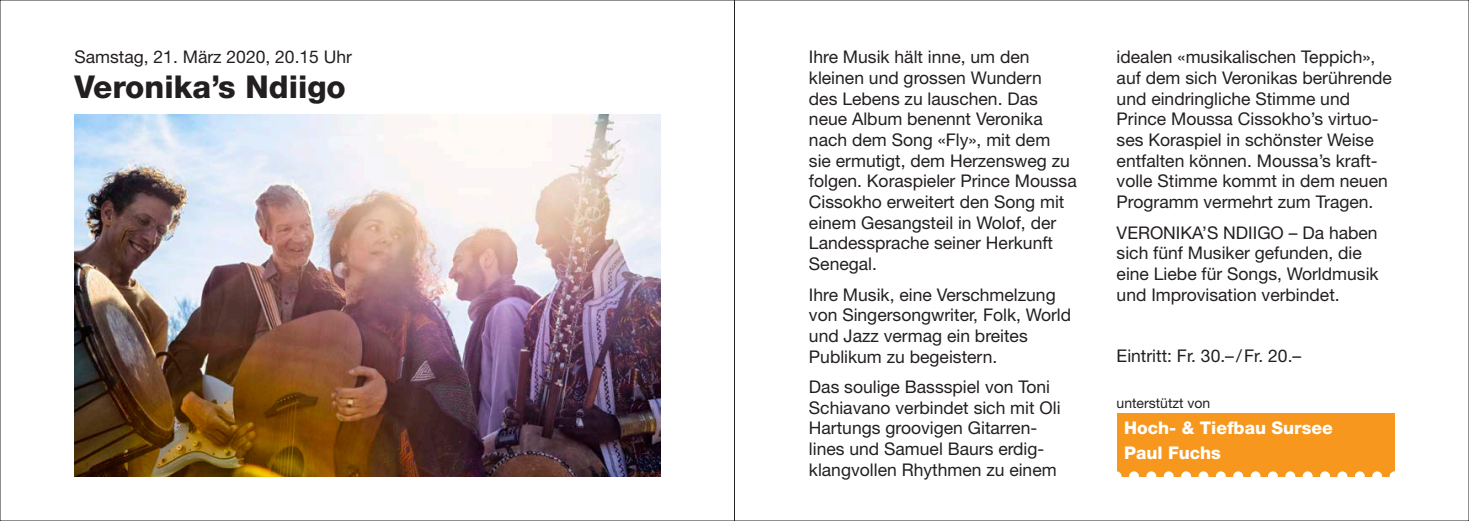
<style>
.page{position:relative;width:1469px;height:521px;background:#fff}
.page>*{position:absolute;margin:0;border:0;box-sizing:border-box;transform-origin:0 0}
.Titel_innen_18_18{font:800 31.5px "Helvetica Neue";color:#231f20}
.Lauftext{font:17.5px/20.7px "Helvetica Neue";color:#231f20}
.Sponsoren{font:800 17.5px "Helvetica Neue";color:#fff}
.Lauftext-2{font:14px "Helvetica Neue";color:#231f20}
</style>
<div class="page">
<img style="left:74px;top:114px;width:586px;height:362px">
<div style="left:1116px;top:413px;width:278px;height:63px;background:#f7971d"></div>
<div style="left:1389px;top:471px;width:10px;height:10px;background:#fff;border-radius:50%"></div>
<div style="left:1372px;top:471px;width:10px;height:10px;background:#fff;border-radius:50%"></div>
<div style="left:1354px;top:471px;width:10px;height:10px;background:#fff;border-radius:50%"></div>
<div style="left:1337px;top:471px;width:10px;height:10px;background:#fff;border-radius:50%"></div>
<div style="left:1320px;top:471px;width:9px;height:10px;background:#fff;border-radius:50%"></div>
<div style="left:1302px;top:471px;width:10px;height:10px;background:#fff;border-radius:50%"></div>
<div style="left:1285px;top:471px;width:10px;height:10px;background:#fff;border-radius:50%"></div>
<div style="left:1267px;top:471px;width:10px;height:10px;background:#fff;border-radius:50%"></div>
<div style="left:1250px;top:471px;width:10px;height:10px;background:#fff;border-radius:50%"></div>
<div style="left:1233px;top:471px;width:10px;height:10px;background:#fff;border-radius:50%"></div>
<div style="left:1215px;top:471px;width:10px;height:10px;background:#fff;border-radius:50%"></div>
<div style="left:1198px;top:471px;width:10px;height:10px;background:#fff;border-radius:50%"></div>
<div style="left:1181px;top:471px;width:10px;height:10px;background:#fff;border-radius:50%"></div>
<div style="left:1163px;top:471px;width:10px;height:10px;background:#fff;border-radius:50%"></div>
<div style="left:1146px;top:471px;width:10px;height:10px;background:#fff;border-radius:50%"></div>
<div style="left:1129px;top:471px;width:9px;height:10px;background:#fff;border-radius:50%"></div>
<div style="left:1111px;top:471px;width:10px;height:10px;background:#fff;border-radius:50%"></div>
<p class="Lauftext" style="left:74px;top:47px;width:279px">Samstag, 21. März 2020, 20.15 Uhr</p>
<p class="Titel_innen_18_18" style="left:74px;top:68px;width:273px">Veronika’s Ndiigo</p>
<p class="Lauftext" style="left:809px;top:47px;width:269px">Ihre Musik hält inne, um den kleinen und grossen Wundern<br>des Lebens zu lauschen. Das neue Album benennt Veronika nach dem Song «Fly», mit dem<br>sie ermutigt, dem Herzensweg zu folgen. Koraspieler Prince Moussa<br>Cissokho erweitert den Song mit einem Gesangsteil in Wolof, der<br>Landessprache seiner Herkunft<br>Senegal.</p>
<p class="Lauftext" style="left:809px;top:284px;width:264px">Ihre Musik, eine Verschmelzung von Singersongwriter, Folk, World und Jazz vermag ein breites<br>Publikum zu begeistern.</p>
<p class="Lauftext" style="left:809px;top:376px;width:253px">Das soulige Bassspiel von Toni<br>Schiavano verbindet sich mit Oli<br>Hartungs groovigen Gitarren&shy;lines und Samuel Baurs erdig&shy;klangvollen Rhythmen zu einem</p>
<p class="Lauftext" style="left:1116px;top:47px;width:277px">idealen «musikalischen Teppich», auf dem sich Veronikas berührende und eindringliche Stimme und<br>Prince Moussa Cissokho’s virtuo&shy;ses Koraspiel in schönster Weise entfalten können. Moussa’s kraft&shy;volle Stimme kommt in dem neuen<br>Programm vermehrt zum Tragen.</p>
<p class="Lauftext" style="left:1116px;top:222px;width:263px">VERONIKA’S NDIIGO – Da haben sich fünf Musiker gefunden, die eine Liebe für Songs, Worldmusik und Improvisation verbindet.</p>
<p class="Lauftext" style="left:1116px;top:345px;width:186px">Eintritt: Fr. 30.–/Fr. 20.–</p>
<p class="Lauftext-2" style="left:1116px;top:395px;width:95px">unterstützt von</p>
<p class="Sponsoren" style="left:1124px;top:417px;width:210px">Hoch- &amp; Tiefbau Sursee</p>
<p class="Sponsoren" style="left:1124px;top:442px;width:98px">Paul Fuchs</p>
</div>
